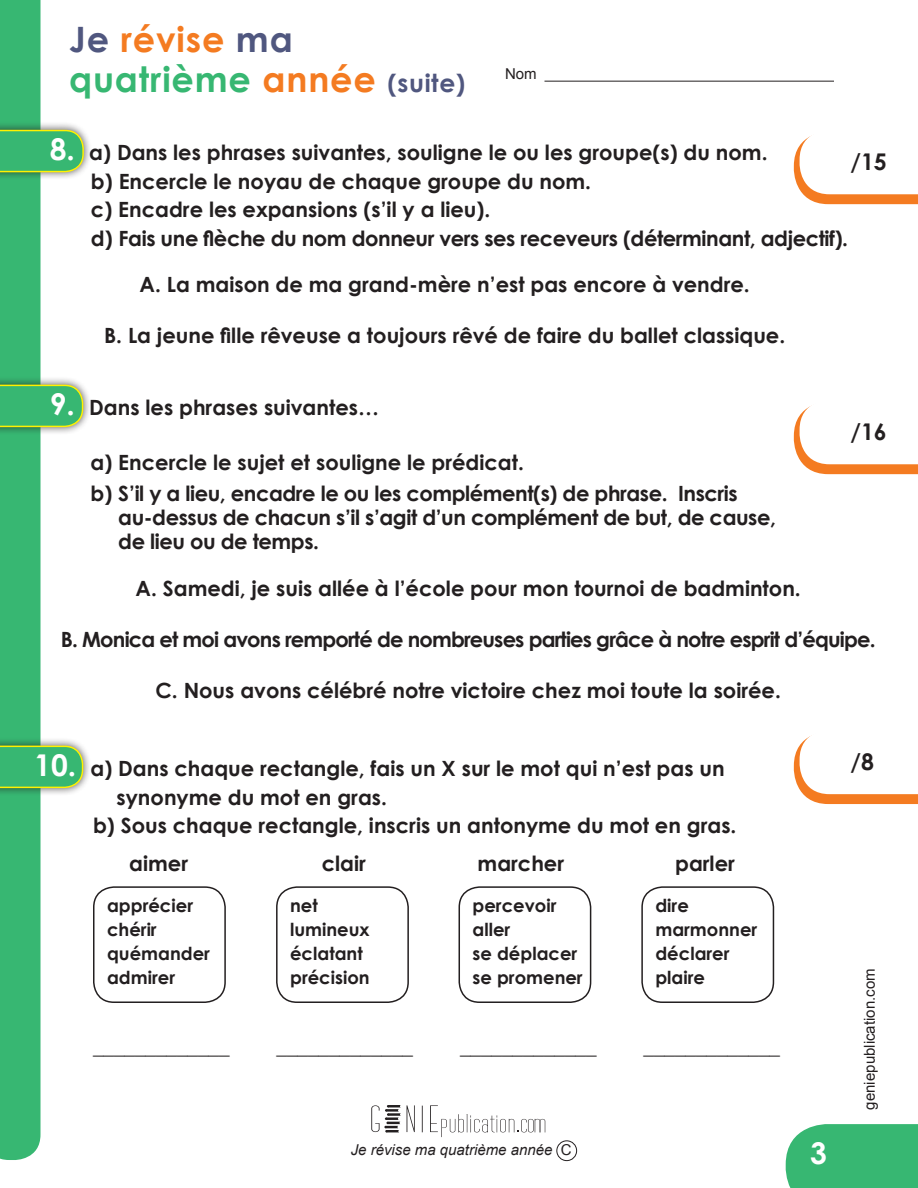
<style>
.page{position:relative;width:918px;height:1188px;background:#fff}
.page>*{position:absolute;margin:0;border:0;box-sizing:border-box;transform-origin:0 0}
.t1{font:700 34.95px/39.3px "Century Gothic";letter-spacing:.025em;color:#f47b21}
.t2{font:700 30px "Century Gothic";color:#fff}
.t3{font:700 22.95px "Century Gothic";color:#231f20}
.t4{font:700 21px/28.5px "Century Gothic";color:#231f20}
.t5{font:700 21px/30.8px "Century Gothic";letter-spacing:-.02em;color:#231f20}
.t6{font:700 21px "Century Gothic";letter-spacing:-.04em;color:#231f20}
.t7{font:700 18px/24px "Century Gothic";color:#231f20}
.t8{font:italic 15px "Arial";color:#231f20}
.t9{font:15px "Arial";color:#231f20}
.s1{color:#50577f}
.s2{color:#37b772}
.s3{font-size:24.9px;color:#50577f}
.s4{font-size:30px;color:#fff}
.s5{font-style:normal}
</style>
<div class="page">
<svg style="left:407px;top:1105px;width:8px;height:27px"></svg>
<svg style="left:422px;top:1106px;width:1px;height:26px"></svg>
<svg style="left:430px;top:1105px;width:115px;height:32px"></svg>
<svg style="left:371px;top:1105px;width:30px;height:27px"></svg>
<div style="left:556px;top:1140px;width:21px;height:21px;border:1px solid #231f20;border-radius:50%"></div>
<hr style="left:544px;top:81px;width:290px;height:1px;background:#231f20">
<div style="left:0;top:0;width:40px;height:1160px;background:#37b772"></div>
<div style="left:0;top:376px;width:91px;height:59px;background:#231f20;opacity:.75"></div>
<svg style="left:0;top:385px;width:83px;height:42px;background:#4abb6d"></svg>
<div style="left:0;top:737px;width:91px;height:59px;background:#231f20;opacity:.75"></div>
<svg style="left:0;top:746px;width:83px;height:42px;background:#4abb6d"></svg>
<div style="left:786px;top:1124px;width:132px;height:64px;background:#37b772"></div>
<div style="left:0;top:122px;width:92px;height:58px;background:#231f20;opacity:.75"></div>
<svg style="left:0;top:130px;width:84px;height:42px;background:#4bbb6d"></svg>
<svg style="left:794px;top:135px;width:124px;height:69px"></svg>
<svg style="left:794px;top:735px;width:124px;height:69px"></svg>
<svg style="left:794px;top:405px;width:124px;height:69px"></svg>
<div style="left:93px;top:886px;width:133px;height:117px;border:2px solid #231f20;border-radius:20px"></div>
<div style="left:276px;top:886px;width:133px;height:117px;border:2px solid #231f20;border-radius:20px"></div>
<div style="left:459px;top:886px;width:132px;height:117px;border:2px solid #231f20;border-radius:20px"></div>
<div style="left:641px;top:886px;width:133px;height:117px;border:2px solid #231f20;border-radius:20px"></div>
<h1 class="t1" style="left:69px;top:18px;width:398px"><span class="s1">Je</span> révise <span class="s1">ma </span><span class="s2">quatrième</span> année <span class="s3">(suite)</span></h1>
<p class="t9" style="left:505px;top:64px;width:33px">Nom</p>
<p class="t4" style="left:91px;top:138px;width:759px;text-indent:-41px"><span class="s4">8.</span> a) Dans les phrases suivantes, souligne le ou les groupe(s) du nom.<br>b) Encercle le noyau de chaque groupe du nom.<br>c) Encadre les expansions (s’il y a lieu).<br>d) Fais une flèche du nom donneur vers ses receveurs (déterminant, adjectif).</p>
<p class="t3" style="left:850px;top:144px;width:38px">/15</p>
<p class="t4" style="left:140px;top:269px;width:612px">A. La maison de ma grand-mère n’est pas encore à vendre.</p>
<p class="t4" style="left:104px;top:320px;width:683px">B. La jeune fille rêveuse a toujours rêvé de faire du ballet classique.</p>
<p class="t4" style="left:50px;top:392px;width:331px"><span class="s4">9.</span> Dans les phrases suivantes…</p>
<p class="t5" style="left:91px;top:447px;width:649px">a) Encercle le sujet et souligne le prédicat.<br>b) S’il y a lieu, encadre le ou les complément(s) de phrase. Inscris</p>
<p class="t5" style="left:118px;top:505px;width:659px;line-height:24px">au-dessus de chacun s’il s’agit d’un complément de but, de cause, de lieu ou de temps.</p>
<p class="t3" style="left:850px;top:414px;width:38px">/16</p>
<p class="t4" style="left:136px;top:574px;width:667px">A. Samedi, je suis allée à l’école pour mon tournoi de badminton.</p>
<p class="t6" style="left:61px;top:624px;width:816px">B. Monica et moi avons remporté de nombreuses parties grâce à notre esprit d’équipe.</p>
<p class="t4" style="left:156px;top:676px;width:627px">C. Nous avons célébré notre victoire chez moi toute la soirée.</p>
<p class="t4" style="left:34px;top:753px;width:692px"><span class="s4">10.</span> a) Dans chaque rectangle, fais un X sur le mot qui n’est pas un</p>
<p class="t4" style="left:117px;top:782px;width:272px">synonyme du mot en gras.</p>
<p class="t4" style="left:93px;top:810px;width:645px">b) Sous chaque rectangle, inscris un antonyme du mot en gras.</p>
<p class="t4" style="left:129px;top:848px;width:60px">aimer</p>
<p class="t4" style="left:322px;top:848px;width:46px">clair</p>
<p class="t4" style="left:478px;top:848px;width:88px">marcher</p>
<p class="t4" style="left:675px;top:848px;width:61px">parler</p>
<p class="t7" style="left:107px;top:893px;width:104px">apprécier chérir quémander admirer</p>
<p class="t7" style="left:290px;top:893px;width:81px">net lumineux éclatant précision</p>
<p class="t7" style="left:473px;top:893px;width:112px">percevoir aller<br>se déplacer se promener</p>
<p class="t7" style="left:655px;top:893px;width:103px">dire marmonner déclarer plaire</p>
<p class="t4" style="left:93px;top:1032px;width:138px">_____________</p>
<p class="t4" style="left:277px;top:1032px;width:138px">_____________</p>
<p class="t4" style="left:460px;top:1032px;width:138px">_____________</p>
<p class="t4" style="left:644px;top:1032px;width:138px">_____________</p>
<p class="t8" style="left:351px;top:1140px;width:222px">Je révise ma quatrième année <span class="s5">C</span></p>
<p class="t3" style="left:850px;top:744px;width:25px">/8</p>
<h2 class="t2" style="left:810px;top:1131px;width:18px">3</h2>
<p class="t9" style="left:860px;top:1110px;width:142px;rotate:-90deg">geniepublication.com</p>
</div>
